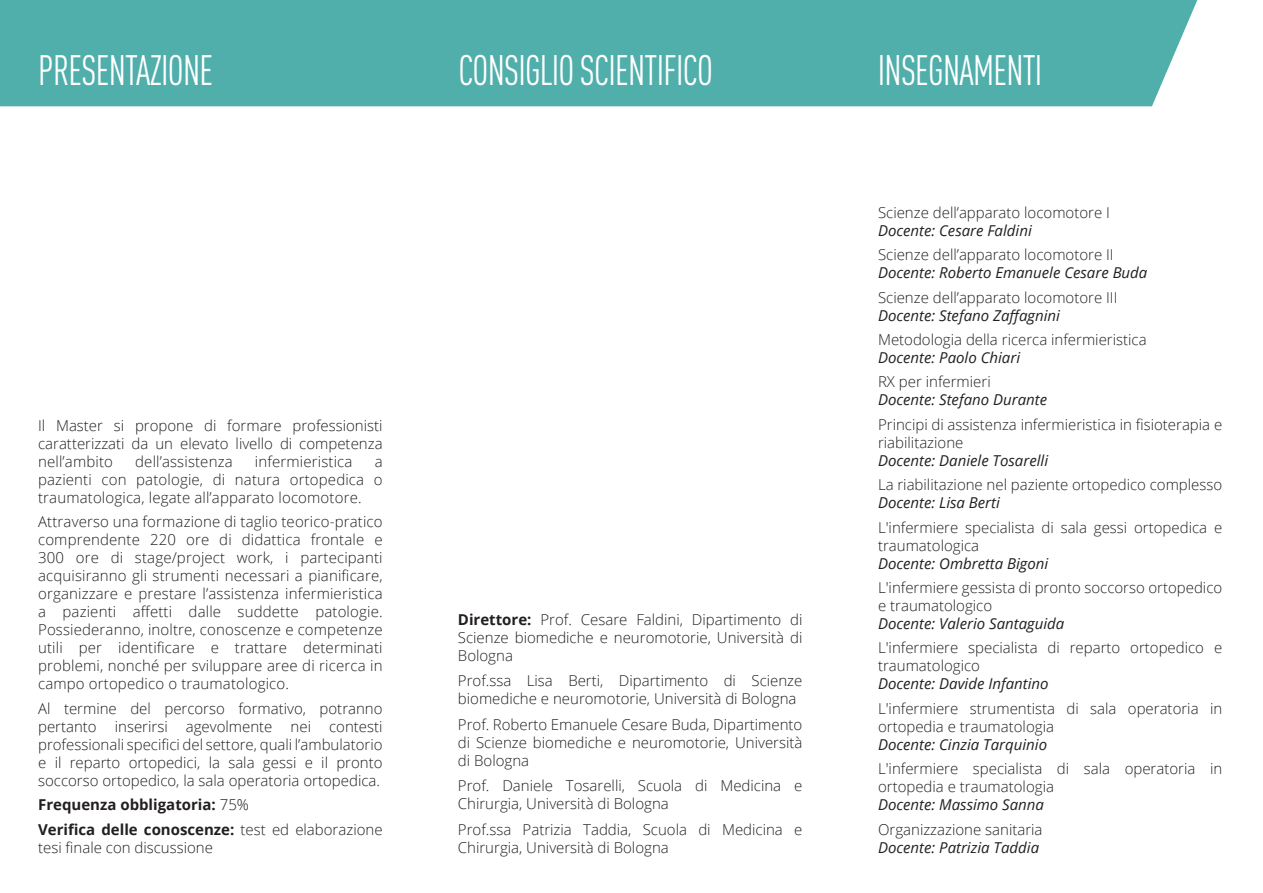
<style>
.page{position:relative;width:1263px;height:893px;background:#fff}
.page>*{position:absolute;margin:0;border:0;box-sizing:border-box;transform-origin:0 0}
.t1{font:condensed 42px "DINOT";letter-spacing:-.02em;color:#fff;scale:.9 1}
.Stile_di_paragrafo_1{font:300 15px/18px "Open Sans";color:#231f20}
.t2{font:italic 15px "Open Sans";color:#231f20}
.t3{font:700 15px "Open Sans";color:#231f20}
.s1{font-weight:300}
.s2{font-weight:700}
</style>
<div class="page">
<div style="left:0;top:0;width:1197px;height:106px;background:#50afab"></div>
<p class="t1" style="left:38px;top:46px;width:196px">PRESENTAZIONE</p>
<p class="t1" style="left:458px;top:46px;width:284px">CONSIGLIO SCIENTIFICO</p>
<p class="t1" style="left:878px;top:46px;width:184px">INSEGNAMENTI</p>
<p class="Stile_di_paragrafo_1" style="left:38px;top:416px;width:346px;text-align:justify">Il Master si propone di formare professionisti caratterizzati da un elevato livello di competenza nell’ambito</p>
<p class="Stile_di_paragrafo_1" style="left:135px;top:452px;width:99px">dell’assistenza</p>
<p class="Stile_di_paragrafo_1" style="left:255px;top:452px;width:99px">infermieristica</p>
<p class="Stile_di_paragrafo_1" style="left:38px;top:452px;width:346px;text-align:justify;text-indent:337px">a pazienti con patologie, di natura ortopedica o traumatologica, legate all’apparato locomotore.</p>
<p class="Stile_di_paragrafo_1" style="left:38px;top:512px;width:346px;text-align:justify">Attraverso una formazione di taglio teorico-pratico comprendente 220 ore di didattica frontale e 300 ore di stage/project work, i partecipanti acquisiranno gli strumenti necessari a pianificare, organizzare e prestare l’assistenza infermieristica a pazienti affetti dalle suddette patologie.<br>Possiederanno, inoltre, conoscenze e competenze utili per identificare e trattare determinati problemi, nonché per sviluppare aree di ricerca in campo ortopedico o traumatologico.</p>
<p class="Stile_di_paragrafo_1" style="left:38px;top:699px;width:346px;text-align:justify">Al termine del percorso formativo, potranno pertanto inserirsi agevolmente nei contesti professionali specifici del settore, quali l’ambulatorio e il reparto ortopedici, la sala gessi e il pronto soccorso ortopedico, la sala operatoria ortopedica.</p>
<p class="t3" style="left:38px;top:794px;width:212px">Frequenza obbligatoria: <span class="s1">75%</span></p>
<p class="Stile_di_paragrafo_1" style="left:38px;top:820px;width:346px"><span class="s2">Verifica delle conoscenze:</span> test ed elaborazione tesi finale con discussione</p>
<p class="Stile_di_paragrafo_1" style="left:458px;top:610px;width:346px;text-align:justify"><span class="s2">Direttore:</span> Prof. Cesare Faldini, Dipartimento di Scienze biomediche e neuromotorie, Università di Bologna</p>
<p class="Stile_di_paragrafo_1" style="left:458px;top:671px;width:346px">Prof.ssa Lisa Berti, Dipartimento di Scienze biomediche e neuromotorie, Università di Bologna</p>
<p class="Stile_di_paragrafo_1" style="left:458px;top:715px;width:346px;text-align:justify">Prof. Roberto Emanuele Cesare Buda, Dipartimento di Scienze biomediche e neuromotorie, Università di Bologna</p>
<p class="Stile_di_paragrafo_1" style="left:458px;top:776px;width:346px">Prof. Daniele Tosarelli, Scuola di Medicina e<br>Chirurgia, Università di Bologna</p>
<p class="Stile_di_paragrafo_1" style="left:458px;top:820px;width:346px">Prof.ssa Patrizia Taddia, Scuola di Medicina e<br>Chirurgia, Università di Bologna</p>
<p class="Stile_di_paragrafo_1" style="left:878px;top:203px;width:233px">Scienze dell’apparato locomotore I</p>
<p class="t2" style="left:878px;top:220px;width:155px">Docente: Cesare Faldini</p>
<p class="Stile_di_paragrafo_1" style="left:878px;top:245px;width:237px">Scienze dell’apparato locomotore II</p>
<p class="t2" style="left:878px;top:263px;width:271px">Docente: Roberto Emanuele Cesare Buda</p>
<p class="Stile_di_paragrafo_1" style="left:878px;top:288px;width:241px">Scienze dell’apparato locomotore III</p>
<p class="t2" style="left:878px;top:305px;width:183px">Docente: Stefano Zaffagnini</p>
<p class="Stile_di_paragrafo_1" style="left:878px;top:330px;width:270px">Metodologia della ricerca infermieristica</p>
<p class="t2" style="left:878px;top:347px;width:144px">Docente: Paolo Chiari</p>
<p class="Stile_di_paragrafo_1" style="left:878px;top:373px;width:114px">RX per infermieri</p>
<p class="t2" style="left:878px;top:390px;width:171px">Docente: Stefano Durante</p>
<p class="Stile_di_paragrafo_1" style="left:878px;top:415px;width:346px">Principi di assistenza infermieristica in fisioterapia e riabilitazione</p>
<p class="t2" style="left:878px;top:450px;width:172px">Docente: Daniele Tosarelli</p>
<p class="Stile_di_paragrafo_1" style="left:878px;top:475px;width:346px">La riabilitazione nel paziente ortopedico complesso</p>
<p class="t2" style="left:878px;top:492px;width:123px">Docente: Lisa Berti</p>
<p class="Stile_di_paragrafo_1" style="left:878px;top:518px;width:346px">L'infermiere specialista di sala gessi ortopedica e traumatologica</p>
<p class="t2" style="left:878px;top:553px;width:172px">Docente: Ombretta Bigoni</p>
<p class="Stile_di_paragrafo_1" style="left:878px;top:578px;width:346px">L'infermiere gessista di pronto soccorso ortopedico e traumatologico</p>
<p class="t2" style="left:878px;top:613px;width:188px">Docente: Valerio Santaguida</p>
<p class="Stile_di_paragrafo_1" style="left:878px;top:638px;width:346px">L'infermiere specialista di reparto ortopedico e traumatologico</p>
<p class="t2" style="left:878px;top:674px;width:172px">Docente: Davide Infantino</p>
<p class="Stile_di_paragrafo_1" style="left:878px;top:699px;width:346px">L'infermiere strumentista di sala operatoria in ortopedia e traumatologia</p>
<p class="t2" style="left:878px;top:734px;width:171px">Docente: Cinzia Tarquinio</p>
<p class="Stile_di_paragrafo_1" style="left:878px;top:759px;width:346px">L'infermiere specialista di sala operatoria in ortopedia e traumatologia</p>
<p class="t2" style="left:878px;top:794px;width:168px">Docente: Massimo Sanna</p>
<p class="Stile_di_paragrafo_1" style="left:878px;top:820px;width:166px">Organizzazione sanitaria</p>
<p class="t2" style="left:878px;top:837px;width:163px">Docente: Patrizia Taddia</p>
</div>
